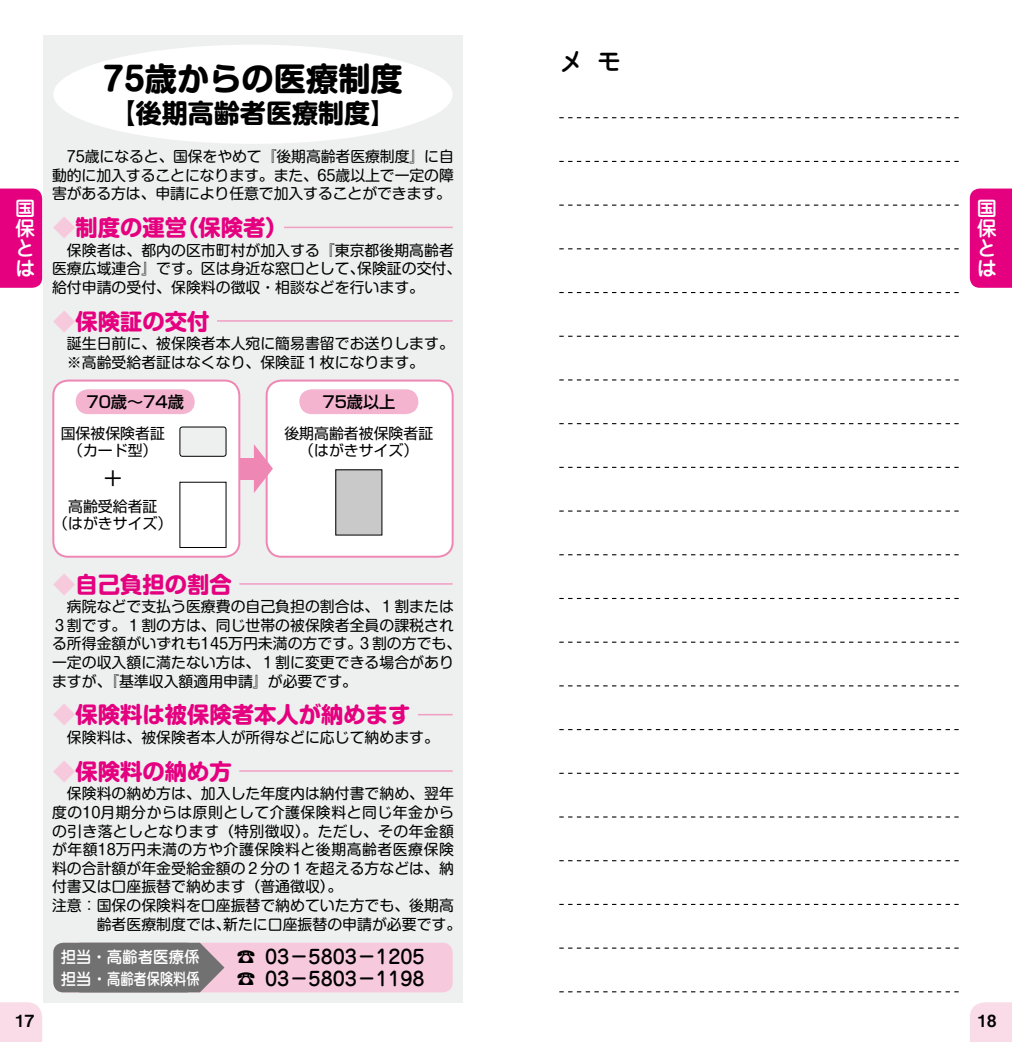
<style>
.page{position:relative;width:1012px;height:1042px;background:#fff}
.page>*{position:absolute;margin:0;border:0;box-sizing:border-box;transform-origin:0 0}
.t1{font:700 32.2px "Shin M Go Pr 6";color:#000}
.t2{font:700 26.07px "Shin M Go Pr 6";color:#000}
.t3{font:500 24.85px "Jun 34 Pro";color:#000}
.t4{font:700 22.4px "Shin M Go Pr 6";color:#e4007f}
.t5{font:22.4px "Shin Go Pr 6";color:#000}
.t6{font:500 20.12px/20.1px "Jun 34 Pro";color:#fff;text-align:justify}
.t7{font:500 19.25px/21.9px "Jun 34 Pro";color:#000}
.t8{font:16.8px "Midashi Go Pr 6 MB31";color:#000}
.t9{font:500 16.1px/21.9px "Jun 34 Pro";color:#fff;scale:.96 1}
.t10{font:500 16.1px "Shin Go Pr 6";color:#000}
.t11{font:14.88px/18.6px "Shin M Go Pr 6";color:#000}
.t12{font:14.88px "Shin M Go Pr 6";letter-spacing:.035em;color:#000}
.t13{font:14.88px/17.3px "Shin Go Pr 6";color:#000;text-align:center}
.t14{font:14.88px "Shin M Go Pr 6";letter-spacing:.02em;color:#000}
.s1{color:#f7c9dd}
</style>
<div class="page">
<div style="left:43px;top:35px;width:420px;height:967px;background:#eeefef"></div>
<hr style="left:239px;top:583px;width:214px;height:2px;background:#f19ec2">
<hr style="left:418px;top:714px;width:35px;height:1px;background:#f19ec2">
<hr style="left:239px;top:770px;width:214px;height:2px;background:#f19ec2">
<hr style="left:284px;top:227px;width:169px;height:1px;background:#f19ec2">
<hr style="left:217px;top:320px;width:236px;height:2px;background:#f19ec2">
<div style="left:53px;top:380px;width:186px;height:177px;background:#fff;border-radius:15px"></div>
<div style="left:52px;top:379px;width:188px;height:179px;border:2px solid #ee87b4;border-radius:15px"></div>
<div style="left:267px;top:380px;width:186px;height:177px;background:#fff;border-radius:15px"></div>
<div style="left:266px;top:379px;width:188px;height:179px;border:2px solid #ee87b4;border-radius:15px"></div>
<div style="left:241px;top:458px;width:21px;height:22px;background:#ee87b4"></div>
<svg style="left:254px;top:444px;width:19px;height:49px"></svg>
<div style="left:76px;top:389px;width:119px;height:25px;background:#f4b4d0;border-radius:12px"></div>
<div style="left:180px;top:427px;width:46px;height:29px;background:#eeefef;border-radius:2px"></div>
<div style="left:179px;top:426px;width:48px;height:31px;border:1px solid #000;border-radius:2px"></div>
<div style="left:299px;top:389px;width:119px;height:25px;background:#f4b4d0;border-radius:12px"></div>
<div style="left:336px;top:470px;width:46px;height:65px;background:#c9c9ca"></div>
<div style="left:335px;top:469px;width:47px;height:66px;border:1px solid #000"></div>
<div style="left:53px;top:45px;width:400px;height:99px;background:#fff;border-radius:50%"></div>
<div style="left:53px;top:943px;width:400px;height:49px;background:#f7c9dd;border-radius:10px"></div>
<svg style="left:53px;top:943px;width:171px;height:49px;background:#7b777a"></svg>
<svg style="left:559px;top:117px;width:400px;height:1px"></svg>
<svg style="left:559px;top:161px;width:400px;height:1px"></svg>
<svg style="left:559px;top:205px;width:400px;height:1px"></svg>
<svg style="left:559px;top:248px;width:400px;height:1px"></svg>
<svg style="left:559px;top:292px;width:400px;height:1px"></svg>
<svg style="left:559px;top:336px;width:400px;height:1px"></svg>
<svg style="left:559px;top:379px;width:400px;height:1px"></svg>
<svg style="left:559px;top:423px;width:400px;height:1px"></svg>
<svg style="left:559px;top:467px;width:400px;height:1px"></svg>
<svg style="left:559px;top:510px;width:400px;height:1px"></svg>
<svg style="left:559px;top:554px;width:400px;height:1px"></svg>
<svg style="left:559px;top:598px;width:400px;height:1px"></svg>
<svg style="left:559px;top:641px;width:400px;height:2px"></svg>
<svg style="left:559px;top:685px;width:400px;height:1px"></svg>
<svg style="left:559px;top:729px;width:400px;height:1px"></svg>
<svg style="left:559px;top:773px;width:400px;height:1px"></svg>
<svg style="left:559px;top:816px;width:400px;height:1px"></svg>
<svg style="left:559px;top:860px;width:400px;height:1px"></svg>
<svg style="left:559px;top:904px;width:400px;height:1px"></svg>
<svg style="left:559px;top:947px;width:400px;height:1px"></svg>
<svg style="left:559px;top:991px;width:400px;height:1px"></svg>
<div style="left:0;top:189px;width:42px;height:99px;background:#e4007f"></div>
<div style="left:0;top:1002px;width:42px;height:40px;background:#fadce9"></div>
<div style="left:970px;top:189px;width:42px;height:99px;background:#e4007f"></div>
<div style="left:970px;top:1002px;width:42px;height:40px;background:#fadce9"></div>
<h3 class="t6" style="left:15px;top:196px;width:21px">国保とは</h3>
<p class="t8" style="left:15px;top:1007px;width:20px">17</p>
<h1 class="t1" style="left:103px;top:51px;width:301px">75歳からの医療制度</h1>
<h2 class="t2" style="left:110px;top:90px;width:288px">【後期高齢者医療制度】</h2>
<p class="t11" style="left:52px;top:147px;width:403px;text-align:justify">　75歳になると、国保をやめて『後期高齢者医療制度』に自動的に加入することになります。また、65歳以上で一定の障害がある方は、申請により任意で加入することができます。</p>
<h3 class="t4" style="left:53px;top:208px;width:236px"><span class="s1">◆</span>制度の運営（保険者）</h3>
<p class="t11" style="left:52px;top:240px;width:411px">　保険者は、都内の区市町村が加入する『東京都後期高齢者医療広域連合』です。区は身近な窓口として、保険証の交付、給付申請の受付、保険料の徴収・相談などを行います。</p>
<h3 class="t4" style="left:53px;top:302px;width:158px"><span class="s1">◆</span>保険証の交付</h3>
<p class="t11" style="left:52px;top:334px;width:403px">　誕生日前に、被保険者本人宛に簡易書留でお送りします。　※高齢受給者証はなくなり、保険証１枚になります。</p>
<p class="t10" style="left:87px;top:388px;width:99px">70歳〜74歳</p>
<p class="t13" style="left:61px;top:423px;width:106px">国保被保険者証（カード型）</p>
<h3 class="t5" style="left:102px;top:460px;width:24px">＋</h3>
<p class="t13" style="left:53px;top:496px;width:121px">高齢受給者証<br>（はがきサイズ）</p>
<h3 class="t4" style="left:53px;top:565px;width:180px"><span class="s1">◆</span>自己負担の割合</h3>
<p class="t10" style="left:322px;top:388px;width:74px">75歳以上</p>
<p class="t13" style="left:284px;top:423px;width:150px">後期高齢者被保険者証（はがきサイズ）</p>
<p class="t11" style="left:52px;top:596px;width:411px">　病院などで支払う医療費の自己負担の割合は、１割または<br>３割です。１割の方は、同じ世帯の被保険者全員の課税される所得金額がいずれも145万円未満の方です。３割の方でも、一定の収入額に満たない方は、１割に変更できる場合がありますが、『基準収入額適用申請』が必要です。</p>
<h3 class="t4" style="left:53px;top:695px;width:359px"><span class="s1">◆</span>保険料は被保険者本人が納めます</h3>
<p class="t11" style="left:52px;top:727px;width:388px">　保険料は、被保険者本人が所得などに応じて納めます。</p>
<h3 class="t4" style="left:53px;top:752px;width:180px"><span class="s1">◆</span>保険料の納め方</h3>
<p class="t11" style="left:52px;top:784px;width:403px">　保険料の納め方は、加入した年度内は納付書で納め、翌年</p>
<p class="t12" style="left:52px;top:800px;width:403px">度の10月期分からは原則として介護保険料と同じ年金から</p>
<p class="t14" style="left:52px;top:819px;width:403px">の引き落としとなります（特別徴収）。ただし、その年金額</p>
<p class="t12" style="left:52px;top:837px;width:403px">が年額18万円未満の方や介護保険料と後期高齢者医療保険</p>
<p class="t11" style="left:52px;top:858px;width:403px">料の合計額が年金受給金額の２分の１を超える方などは、納</p>
<p class="t11" style="left:52px;top:877px;width:292px">付書又は口座振替で納めます（普通徴収）。</p>
<p class="t11" style="left:52px;top:895px;width:403px">注意：国保の保険料を口座振替で納めていた方でも、後期高</p>
<p class="t11" style="left:97px;top:914px;width:366px">齢者医療制度では、新たに口座振替の申請が必要です。</p>
<p class="t9" style="left:61px;top:944px;width:146px">担当・高齢者医療係担当・高齢者保険料係</p>
<p class="t7" style="left:236px;top:943px;width:190px">☎ 03−5803−1205 ☎ 03−5803−1198</p>
<h3 class="t3" style="left:559px;top:42px;width:64px">メ モ</h3>
<h3 class="t6" style="left:977px;top:196px;width:21px">国保とは</h3>
<p class="t8" style="left:978px;top:1007px;width:20px">18</p>
</div>
